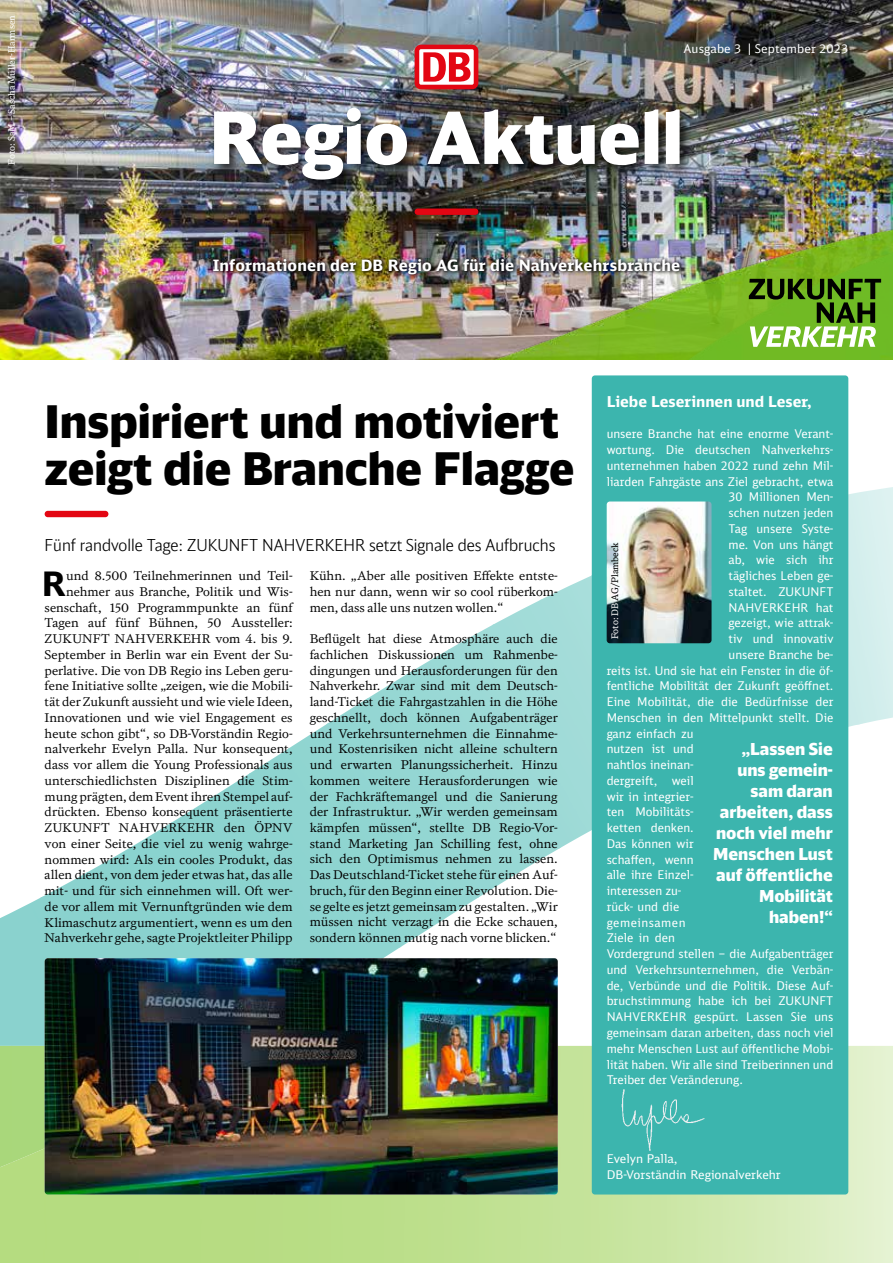
<style>
.page{position:relative;width:893px;height:1263px;background:#fff}
.page>*{position:absolute;margin:0;border:0;box-sizing:border-box;transform-origin:0 0}
.t1{font:900 72px "DB Head";color:#fff}
.t2{font:900 45px/47.2px "DB Head";color:#000}
.t3{font:700 33.6px "DB Sans";color:#000}
.t4{font:900 16.5px/21px "DB Head";color:#fff;text-align:right}
.t5{font:300 16.5px "DB Head";color:#000}
.t6{font:700 15.6px "DB Sans";letter-spacing:.01em;color:#fff}
.t7{font:700 15px "DB Sans";color:#fff}
.t8{font:12px/15.8px "DB Serif";color:#000;text-align:justify}
.t9{font:12px/15.8px "DB Sans";color:#fff}
.t10{font:12px "DB Sans";letter-spacing:.045em;color:#fff}
.t11{font:9px "DB News";color:#fff}
.t12{font:9px "DB News";color:#000}
.s1{color:#fff}
</style>
<div class="page">
<img style="left:0;top:1021px;width:45px;height:25px">
<img style="left:0;top:997px;width:45px;height:24px">
<img style="left:0;top:972px;width:45px;height:25px">
<div style="left:0;top:947px;width:401px;height:25px;background:#8ad2ce"></div>
<img style="left:0;top:898px;width:478px;height:24px">
<img style="left:40px;top:873px;width:478px;height:25px">
<img style="left:86px;top:848px;width:474px;height:25px">
<img style="left:129px;top:823px;width:463px;height:25px">
<img style="left:171px;top:798px;width:421px;height:25px">
<img style="left:210px;top:774px;width:382px;height:25px">
<img style="left:249px;top:749px;width:343px;height:25px">
<img style="left:288px;top:724px;width:572px;height:25px">
<img style="left:327px;top:699px;width:566px;height:25px">
<img style="left:366px;top:674px;width:527px;height:25px">
<img style="left:406px;top:650px;width:487px;height:25px">
<img style="left:448px;top:625px;width:445px;height:25px">
<img style="left:492px;top:600px;width:401px;height:25px">
<img style="left:540px;top:576px;width:353px;height:24px">
<img style="left:591px;top:550px;width:302px;height:26px">
<img style="left:848px;top:526px;width:45px;height:25px">
<img style="left:848px;top:501px;width:45px;height:25px">
<img style="left:848px;top:485px;width:45px;height:16px">
<img style="left:0;top:1147px;width:893px;height:116px">
<img style="left:558px;top:1122px;width:335px;height:25px">
<img style="left:558px;top:1097px;width:335px;height:25px">
<img style="left:558px;top:1072px;width:335px;height:25px">
<img style="left:558px;top:1046px;width:335px;height:26px">
<img style="left:0;top:1046px;width:12px;height:126px">
<img style="left:11px;top:1046px;width:34px;height:117px">
<div style="left:592px;top:375px;width:256px;height:819px;background:#3cb5ae;border-radius:3px"></div>
<img style="left:0;top:0;width:893px;height:360px">
<div style="left:45px;top:511px;width:63px;height:6px;background:#e30613;border-radius:3px"></div>
<img style="left:621px;top:1089px;width:84px;height:62px">
<img style="left:607px;top:501px;width:104px;height:142px">
<img style="left:45px;top:958px;width:513px;height:236px">
<div style="left:415px;top:209px;width:63px;height:6px;background:#e30613;border-radius:3px"></div>
<div style="left:415px;top:45px;width:63px;height:44px;background:#e30613;border-radius:6px"></div>
<div style="left:419px;top:49px;width:55px;height:36px;background:#fff;border-radius:2px"></div>
<svg style="left:423px;top:52px;width:47px;height:30px"></svg>
<div style="left:210px;top:104px;width:484px;height:90px;background:#000;opacity:.75"></div>
<div style="left:210px;top:255px;width:474px;height:24px;background:#000;opacity:.85"></div>
<img style="left:455px;top:208px;width:438px;height:152px">
<svg style="left:749px;top:279px;width:132px;height:68px;background:#6f9c3f"></svg>
<p class="t11" style="left:6px;top:164px;width:151px;rotate:-90deg">Foto: SaM – Sascha Müller-Harmsen</p>
<p class="t9" style="left:683px;top:41px;width:166px">Ausgabe 3 | September 2023</p>
<h1 class="t1" style="left:209px;top:91px;width:475px">Regio Aktuell</h1>
<h3 class="t6" style="left:213px;top:255px;width:469px">Informationen der DB Regio AG für die Nahverkehrsbranche</h3>
<h2 class="t2" style="left:45px;top:396px;width:531px">Inspiriert und motiviert zeigt die Branche Flagge</h2>
<h3 class="t5" style="left:45px;top:535px;width:512px">Fünf randvolle Tage: ZUKUNFT NAHVERKEHR setzt Signale des Aufbruchs</h3>
<h3 class="t3" style="left:42px;top:562px;width:26px">R</h3>
<p class="t8" style="left:45px;top:568px;width:250px;text-align:right">und 8.500 Teilnehmerinnen und Teil&shy;nehmer aus Branche, Politik und Wis&shy;senschaft, 150 Programmpunkte an fünf Tagen auf fünf Bühnen, 50 Aussteller:<br>ZUKUNFT NAHVERKEHR vom 4. bis 9.<br>September in Berlin war ein Event der Su&shy;perlative. Die von DB Regio ins Leben geru&shy;fene Initiative sollte „zeigen, wie die Mobili&shy;tät der Zukunft aussieht und wie viele Ideen, Innovationen und wie viel Engagement es heute schon gibt“, so DB-Vorständin Regio&shy;nalverkehr Evelyn Palla. Nur konsequent, dass vor allem die Young Professionals aus unterschiedlichsten Disziplinen die Stim&shy;mung prägten, dem Event ihren Stempel auf&shy;drückten. Ebenso konsequent präsentierte ZUKUNFT NAHVERKEHR den ÖPNV von einer Seite, die viel zu wenig wahrge&shy;nommen wird: Als ein cooles Produkt, das allen dient, von dem jeder etwas hat, das alle mit- und für sich einnehmen will. Oft wer&shy;de vor allem mit Vernunftgründen wie dem Klimaschutz argumentiert, wenn es um den Nahverkehr gehe, sagte Projektleiter Philipp</p>
<p class="t8" style="left:310px;top:568px;width:250px">Kühn. „Aber alle positiven Effekte entste&shy;hen nur dann, wenn wir so cool rüberkom&shy;men, dass alle uns nutzen wollen.“</p>
<p class="t8" style="left:310px;top:631px;width:250px">Beflügelt hat diese Atmosphäre auch die fachlichen Diskussionen um Rahmenbe&shy;dingungen und Herausforderungen für den Nahverkehr. Zwar sind mit dem Deutsch&shy;land-Ticket die Fahrgastzahlen in die Höhe geschnellt, doch können Aufgabenträger und Verkehrsunternehmen die Einnahme&shy;und Kostenrisiken nicht alleine schultern und erwarten Planungssicherheit. Hinzu kommen weitere Herausforderungen wie der Fachkräftemangel und die Sanierung der Infrastruktur. „Wir werden gemeinsam kämpfen müssen“, stellte DB Regio-Vor&shy;stand Marketing Jan Schilling fest, ohne sich den Optimismus nehmen zu lassen.<br>Das Deutschland-Ticket stehe für einen Auf&shy;bruch, für den Beginn einer Revolution. Die&shy;se gelte es jetzt gemeinsam zu gestalten. „Wir müssen nicht verzagt in die Ecke schauen, sondern können mutig nach vorne blicken.“</p>
<p class="t7" style="left:607px;top:392px;width:206px">Liebe Leserinnen und Leser,</p>
<p class="t9" style="left:607px;top:426px;width:228px">unsere Branche hat eine enorme Verant-</p>
<p class="t9" style="left:607px;top:442px;width:228px">wortung. Die deutschen Nahverkehrs-</p>
<p class="t9" style="left:607px;top:457px;width:228px">unternehmen haben 2022 rund zehn Mil-</p>
<p class="t9" style="left:607px;top:473px;width:228px">liarden Fahrgäste ans Ziel gebracht, etwa</p>
<p class="t9" style="left:729px;top:489px;width:106px">30 Millionen Men-</p>
<p class="t9" style="left:729px;top:505px;width:106px">schen nutzen jeden</p>
<p class="t9" style="left:729px;top:520px;width:106px">Tag unsere Syste-</p>
<p class="t9" style="left:729px;top:536px;width:106px">me. Von uns hängt</p>
<p class="t9" style="left:729px;top:552px;width:106px">ab, wie sich ihr</p>
<p class="t9" style="left:729px;top:568px;width:106px">tägliches Leben ge-</p>
<p class="t9" style="left:729px;top:583px;width:106px">staltet. ZUKUNFT</p>
<p class="t9" style="left:729px;top:599px;width:106px">NAHVERKEHR hat</p>
<p class="t9" style="left:729px;top:615px;width:106px">gezeigt, wie attrak-</p>
<p class="t9" style="left:729px;top:631px;width:106px">tiv und innovativ</p>
<p class="t9" style="left:729px;top:646px;width:106px">unsere Branche be-</p>
<p class="t9" style="left:607px;top:662px;width:228px">reits ist. Und sie hat ein Fenster in die öf-</p>
<p class="t9" style="left:607px;top:678px;width:228px">fentliche Mobilität der Zukunft geöffnet.</p>
<p class="t9" style="left:607px;top:694px;width:228px">Eine Mobilität, die die Bedürfnisse der</p>
<p class="t9" style="left:607px;top:709px;width:228px">Menschen in den Mittelpunkt stellt. Die</p>
<p class="t9" style="left:607px;top:725px;width:89px">ganz einfach zu</p>
<p class="t9" style="left:607px;top:741px;width:89px">nutzen ist und</p>
<p class="t9" style="left:607px;top:757px;width:89px">nahtlos ineinan-</p>
<p class="t9" style="left:607px;top:772px;width:89px">dergreift, weil</p>
<p class="t9" style="left:607px;top:788px;width:89px">wir in integrier-</p>
<p class="t9" style="left:607px;top:804px;width:89px">ten Mobilitäts-</p>
<p class="t9" style="left:607px;top:820px;width:89px">ketten denken.</p>
<p class="t9" style="left:607px;top:835px;width:89px">Das können wir</p>
<p class="t9" style="left:607px;top:851px;width:89px">schaffen, wenn</p>
<p class="t9" style="left:607px;top:867px;width:88px">alle ihre Einzel-</p>
<p class="t9" style="left:607px;top:883px;width:76px">interessen zu-</p>
<p class="t9" style="left:607px;top:898px;width:74px">rück- und die</p>
<p class="t10" style="left:607px;top:915px;width:80px">gemeinsamen</p>
<p class="t9" style="left:607px;top:930px;width:70px">Ziele in den</p>
<p class="t9" style="left:607px;top:946px;width:228px">Vordergrund stellen – die Aufgabenträger</p>
<p class="t9" style="left:607px;top:961px;width:228px">und Verkehrsunternehmen, die Verbän-</p>
<p class="t9" style="left:607px;top:977px;width:228px">de, Verbünde und die Politik. Diese Auf-</p>
<p class="t9" style="left:607px;top:993px;width:228px">bruchstimmung habe ich bei ZUKUNFT</p>
<p class="t9" style="left:607px;top:1009px;width:228px">NAHVERKEHR gespürt. Lassen Sie uns</p>
<p class="t9" style="left:607px;top:1024px;width:228px">gemeinsam daran arbeiten, dass noch viel</p>
<p class="t9" style="left:607px;top:1040px;width:228px">mehr Menschen Lust auf öffentliche Mobi-</p>
<p class="t9" style="left:607px;top:1056px;width:228px">lität haben. Wir alle sind Treiberinnen und</p>
<p class="t9" style="left:607px;top:1072px;width:138px">Treiber der Veränderung.</p>
<p class="t12" style="left:609px;top:639px;width:98px;rotate:-90deg"><span class="s1">Foto: DB</span> AG/Plambeck</p>
<h3 class="t4" style="left:713px;top:738px;width:121px">„Lassen Sie uns gemein&shy;sam daran arbeiten, dass noch viel mehr<br>Menschen Lust auf öffentliche<br>Mobilität haben!“</h3>
<p class="t9" style="left:607px;top:1150px;width:176px">Evelyn Palla,<br>DB-Vorständin Regionalverkehr</p>
</div>
